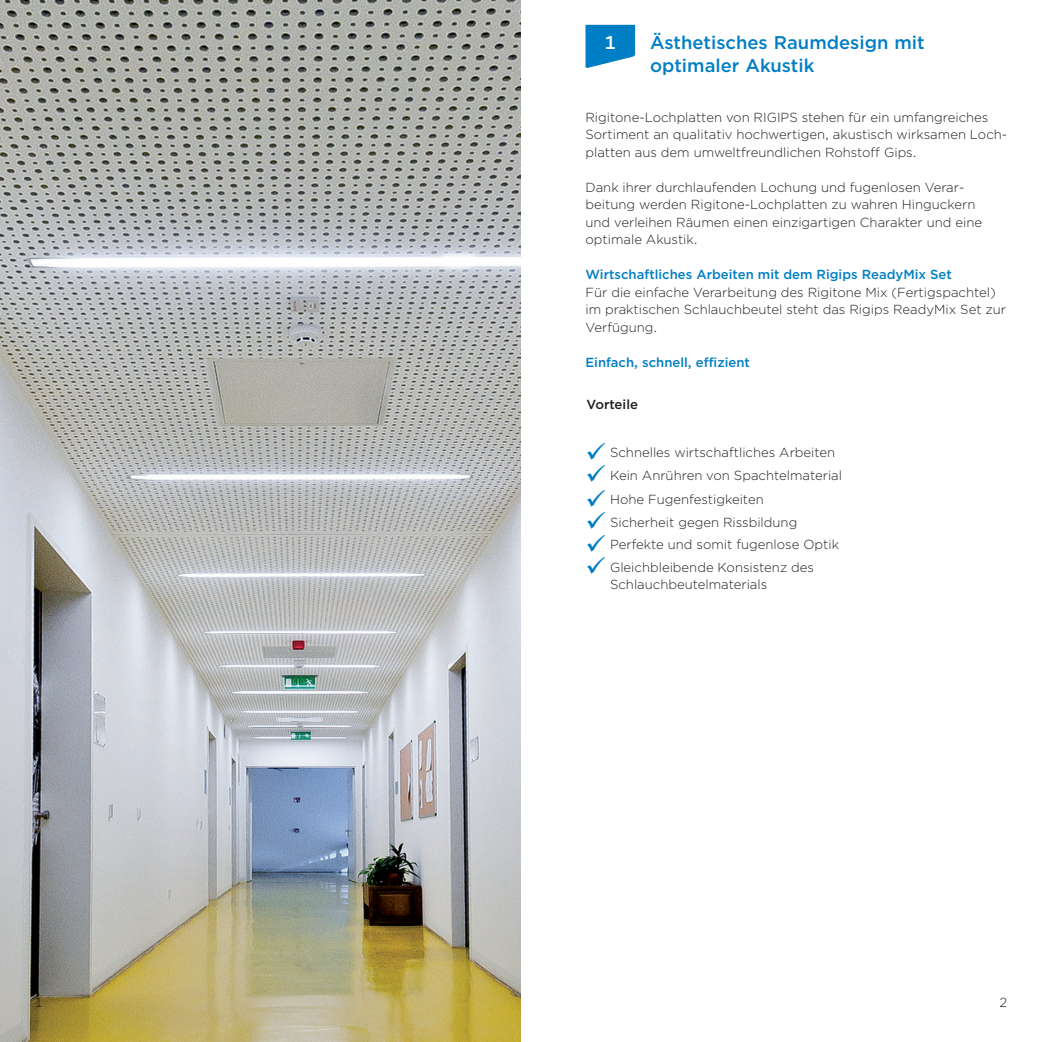
<style>
.page{position:relative;width:1042px;height:1042px;background:#fff}
.page>*{position:absolute;margin:0;border:0;box-sizing:border-box;transform-origin:0 0}
._01_Kopf_GothamMediu{font:500 18.38px "Gotham";color:#007ec5}
._01-2_Kopf_GothamMed{font:500 18.38px "Gotham";color:#fff}
.Gotham_Light_7_5_10{font:300 13.12px/17.5px "Gotham";color:#231f20}
.Gotham_Light_7_5_10-2{font:500 13.12px "Gotham";color:#007ec5}
.t1{font:500 13.12px "Gotham";color:#231f20}
.s1{color:#007ec5}
</style>
<div class="page">
<img style="left:0;top:0;width:521px;height:1042px">
<svg style="left:585px;top:25px;width:50px;height:43px;background:#2490cd"></svg>
<p class="_01-2_Kopf_GothamMed" style="left:605px;top:31px;width:13px">1</p>
<p class="_01_Kopf_GothamMediu" style="left:650px;top:31px;width:276px">Ästhetisches Raumdesign mit</p>
<p class="_01_Kopf_GothamMediu" style="left:650px;top:54px;width:166px">optimaler Akustik</p>
<p class="Gotham_Light_7_5_10" style="left:585px;top:108px;width:423px">Rigitone-Lochplatten von RIGIPS stehen für ein umfangreiches<br>Sortiment an qualitativ hochwertigen, akustisch wirksamen Loch&shy;platten aus dem umweltfreundlichen Rohstoff Gips.</p>
<p class="Gotham_Light_7_5_10" style="left:585px;top:178px;width:398px">Dank ihrer durchlaufenden Lochung und fugenlosen Verar&shy;beitung werden Rigitone-Lochplatten zu wahren Hinguckern und verleihen Räumen einen einzigartigen Charakter und eine optimale Akustik.</p>
<p class="Gotham_Light_7_5_10-2" style="left:585px;top:266px;width:368px">Wirtschaftliches Arbeiten mit dem Rigips ReadyMix Set</p>
<p class="Gotham_Light_7_5_10" style="left:585px;top:283px;width:422px">Für die einfache Verarbeitung des Rigitone Mix (Fertigspachtel) im praktischen Schlauchbeutel steht das Rigips ReadyMix Set zur<br>Verfügung.</p>
<p class="Gotham_Light_7_5_10-2" style="left:585px;top:353px;width:166px">Einfach, schnell, effizient</p>
<p class="t1" style="left:586px;top:395px;width:53px">Vorteile</p>
<p class="Gotham_Light_7_5_10" style="left:585px;top:443px;width:251px"><span class="s1">✓</span> Schnelles wirtschaftliches Arbeiten</p>
<p class="Gotham_Light_7_5_10" style="left:585px;top:466px;width:258px"><span class="s1">✓</span> Kein Anrühren von Spachtelmaterial</p>
<p class="Gotham_Light_7_5_10" style="left:585px;top:491px;width:180px"><span class="s1">✓</span> Hohe Fugenfestigkeiten</p>
<p class="Gotham_Light_7_5_10" style="left:585px;top:513px;width:213px"><span class="s1">✓</span> Sicherheit gegen Rissbildung</p>
<p class="Gotham_Light_7_5_10" style="left:585px;top:536px;width:255px"><span class="s1">✓</span> Perfekte und somit fugenlose Optik</p>
<p class="Gotham_Light_7_5_10" style="left:610px;top:558px;width:205px;text-indent:-25px"><span class="s1">✓</span> Gleichbleibende Konsistenz des<br>Schlauchbeutelmaterials</p>
<p class="Gotham_Light_7_5_10" style="left:35px;top:993px;width:9px">1</p>
<p class="Gotham_Light_7_5_10" style="left:999px;top:993px;width:9px">2</p>
</div>
